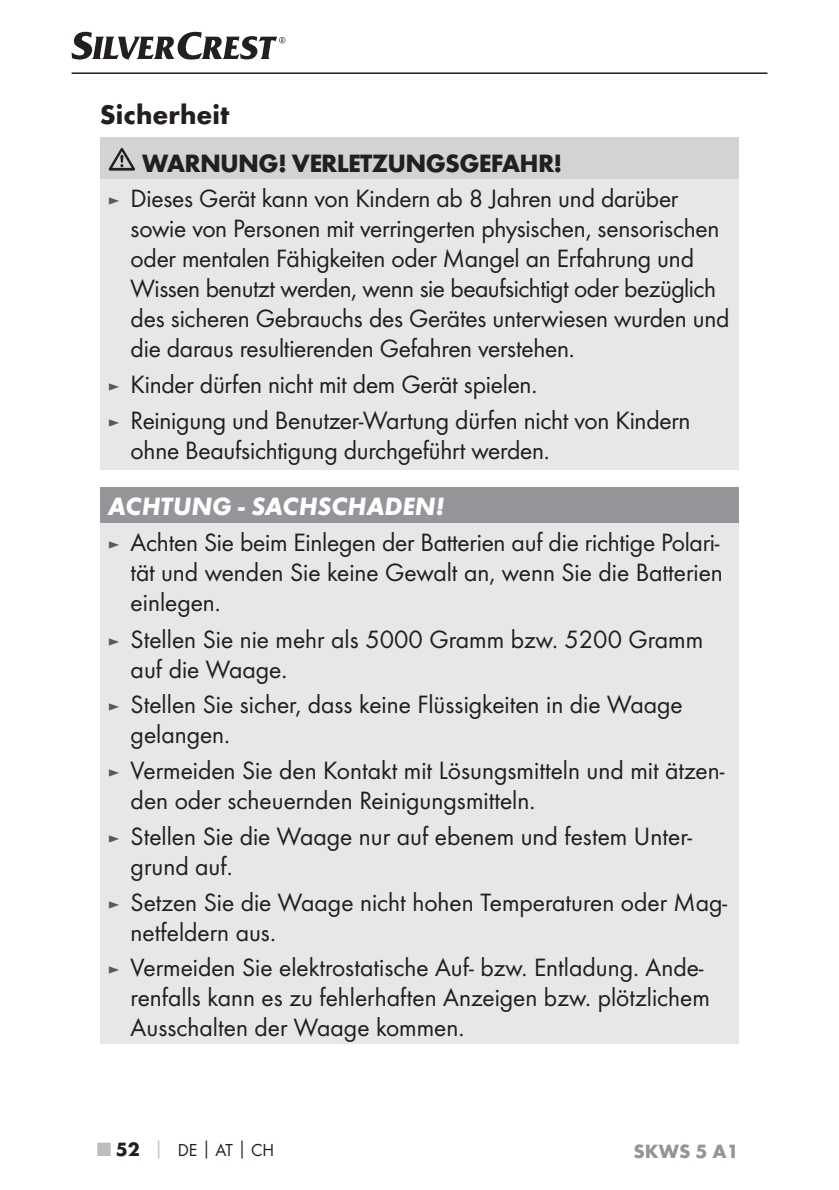
<style>
.page{position:relative;width:839px;height:1190px;background:#fff}
.page>*{position:absolute;margin:0;border:0;box-sizing:border-box;transform-origin:0 0}
.t1{font:700 28px "Futura";color:#231f20}
.t2{font:26px/30px "Futura Boo";letter-spacing:-.01em;color:#231f20}
.t3{font:700 26px "Futura";letter-spacing:-.03em;color:#231f20}
.t4{font:italic 700 26px "Futura";color:#fff}
.t5{font:700 20px "Futura";color:#939598}
.t6{font:18px "Futura Boo";color:#231f20}
.s1{font-size:18px;color:#58595b}
.s2{font-family:"Futura";font-weight:700;font-size:20px;color:#bbbdc0}
.s3{font-family:"Futura";font-weight:700;font-size:20px}
.s4{font-family:"Futura";font-weight:700;color:#bbbdc0}
</style>
<div class="page">
<hr style="left:71px;top:72px;width:696px;height:2px;background:#231f20">
<svg style="left:71px;top:32px;width:214px;height:28px"></svg>
<div style="left:100px;top:137px;width:637px;height:43px;background:#d1d3d4"></div>
<div style="left:100px;top:180px;width:637px;height:290px;background:#e6e7e8"></div>
<svg style="left:109px;top:148px;width:26px;height:23px"></svg>
<div style="left:100px;top:487px;width:638px;height:36px;background:#939598"></div>
<div style="left:100px;top:523px;width:638px;height:521px;background:#e6e7e8"></div>
<p class="t1" style="left:100px;top:103px;width:131px">Sicherheit</p>
<p class="t3" style="left:142px;top:153px;width:421px">WARNUNG! VERLETZUNGSGEFAHR!</p>
<p class="t2" style="left:131px;top:185px;width:600px;text-indent:-23px"><span class="s1">►</span> Dieses Gerät kann von Kindern ab 8 Jahren und darüber sowie von Personen mit verringerten physischen, sensorischen oder mentalen Fähigkeiten oder Mangel an Erfahrung und Wissen benutzt werden, wenn sie beaufsichtigt oder bezüglich des sicheren Gebrauchs des Gerätes unterwiesen wurden und die daraus resultierenden Gefahren verstehen.</p>
<p class="t2" style="left:108px;top:368px;width:583px;line-height:35.6px"><span class="s1">►</span> Kinder dürfen nicht mit dem Gerät spielen.<br><span class="s1">►</span> Reinigung und Benutzer-Wartung dürfen nicht von Kindern</p>
<p class="t2" style="left:131px;top:436px;width:420px">ohne Beaufsichtigung durchgeführt werden.</p>
<p class="t4" style="left:108px;top:498px;width:338px">ACHTUNG - SACHSCHADEN!</p>
<p class="t2" style="left:131px;top:528px;width:593px;text-indent:-23px"><span class="s1">►</span> Achten Sie beim Einlegen der Batterien auf die richtige Polari&shy;tät und wenden Sie keine Gewalt an, wenn Sie die Batterien einlegen.</p>
<p class="t2" style="left:131px;top:625px;width:573px;text-indent:-23px"><span class="s1">►</span> Stellen Sie nie mehr als 5000 Gramm bzw. 5200 Gramm auf die Waage.</p>
<p class="t2" style="left:131px;top:691px;width:553px;text-indent:-23px"><span class="s1">►</span> Stellen Sie sicher, dass keine Flüssigkeiten in die Waage gelangen.</p>
<p class="t2" style="left:131px;top:757px;width:595px;text-indent:-23px"><span class="s1">►</span> Vermeiden Sie den Kontakt mit Lösungsmitteln und mit ätzen&shy;den oder scheuernden Reinigungsmitteln.</p>
<p class="t2" style="left:131px;top:822px;width:562px;text-indent:-23px"><span class="s1">►</span> Stellen Sie die Waage nur auf ebenem und festem Unter&shy;grund auf.</p>
<p class="t2" style="left:131px;top:888px;width:597px;text-indent:-23px"><span class="s1">►</span> Setzen Sie die Waage nicht hohen Temperaturen oder Mag&shy;netfeldern aus.</p>
<p class="t2" style="left:131px;top:954px;width:580px;text-indent:-23px"><span class="s1">►</span> Vermeiden Sie elektrostatische Auf- bzw. Entladung. Ande&shy;renfalls kann es zu fehlerhaften Anzeigen bzw. plötzlichem<br>Ausschalten der Waage kommen.</p>
<p class="t6" style="left:97px;top:1142px;width:178px"><span class="s2">■</span> <span class="s3">52</span> <span class="s4">│</span> DE│AT│CH</p>
<p class="t5" style="left:633px;top:1143px;width:107px">SKWS 5 A1</p>
</div>
